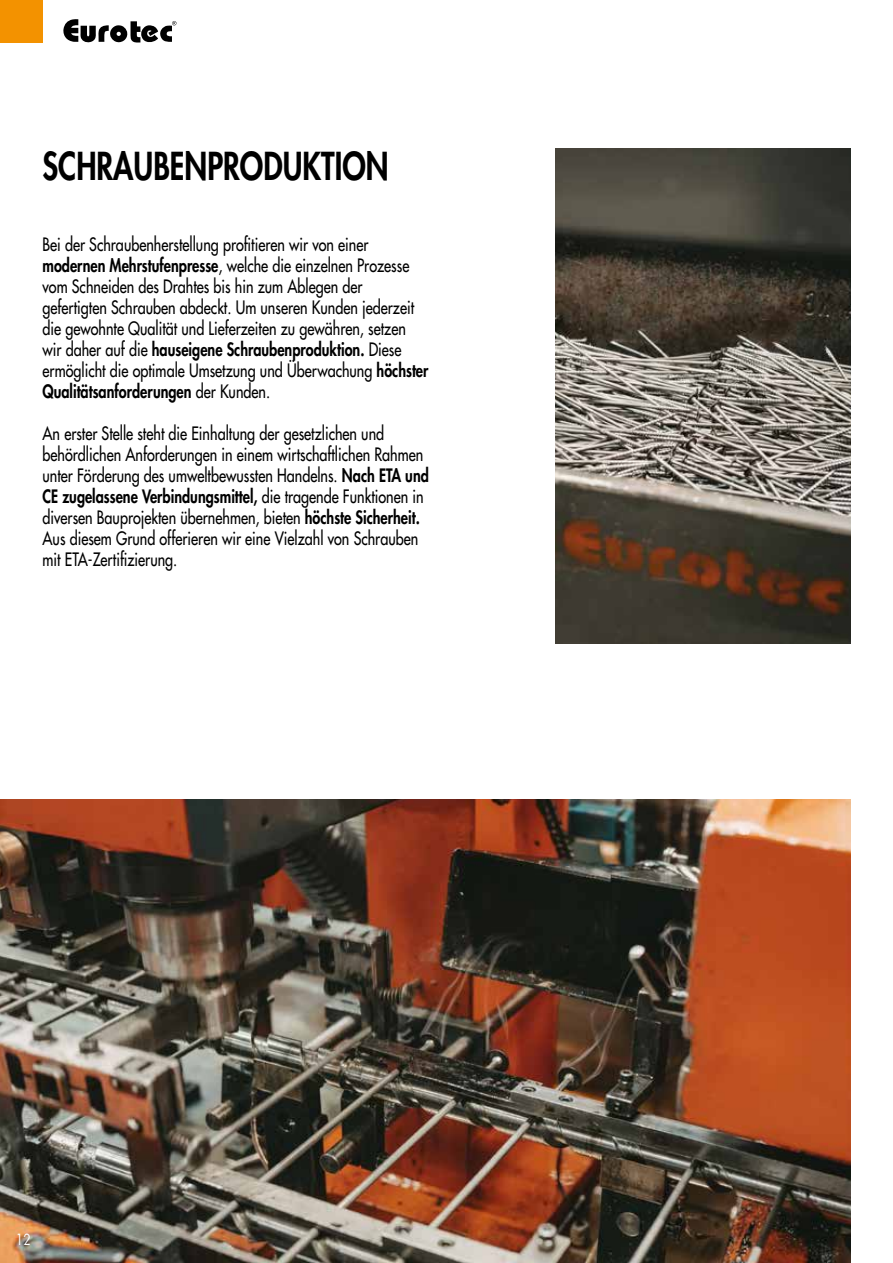
<style>
.page{position:relative;width:893px;height:1263px;background:#fff}
.page>*{position:absolute;margin:0;border:0;box-sizing:border-box;transform-origin:0 0}
.t1{font:800 37.5px "Futura Std";color:#000;scale:.8 1}
.t2{font:500 18px/21px "Futura Std";color:#000;scale:.8 1}
.t3{font:15px "Futura Std";color:#fff;scale:.8 1}
.s1{font-weight:800}
</style>
<div class="page">
<div style="left:0;top:0;width:43px;height:43px;background:#f39200"></div>
<svg style="left:63px;top:19px;width:113px;height:24px"></svg>
<img style="left:0;top:799px;width:850px;height:464px">
<img style="left:556px;top:149px;width:294px;height:494px">
<h1 class="t1" style="left:43px;top:142px;width:434px">SCHRAUBENPRODUKTION</h1>
<p class="t2" style="left:43px;top:234px;width:484px">Bei der Schraubenherstellung profitieren wir von einer <span class="s1">modernen Mehrstufenpresse</span>, welche die einzelnen Prozesse vom Schneiden des Drahtes bis hin zum Ablegen der gefertigten Schrauben abdeckt. Um unseren Kunden jederzeit die gewohnte Qualität und Lieferzeiten zu gewähren, setzen wir daher auf die <span class="s1">hauseigene Schraubenproduktion.</span> Diese ermöglicht die optimale Umsetzung und Überwachung <span class="s1">höchster Qualitätsanforderungen</span> der Kunden.</p>
<p class="t2" style="left:43px;top:423px;width:484px">An erster Stelle steht die Einhaltung der gesetzlichen und behördlichen Anforderungen in einem wirtschaftlichen Rahmen unter Förderung des umweltbewussten Handelns. <span class="s1">Nach ETA und CE zugelassene Verbindungsmittel,</span> die tragende Funktionen in diversen Bauprojekten übernehmen, bieten <span class="s1">höchste Sicherheit.<br></span>Aus diesem Grund offerieren wir eine Vielzahl von Schrauben mit ETA-Zertifizierung.</p>
<p class="t3" style="left:16px;top:1230px;width:20px">12</p>
</div>
